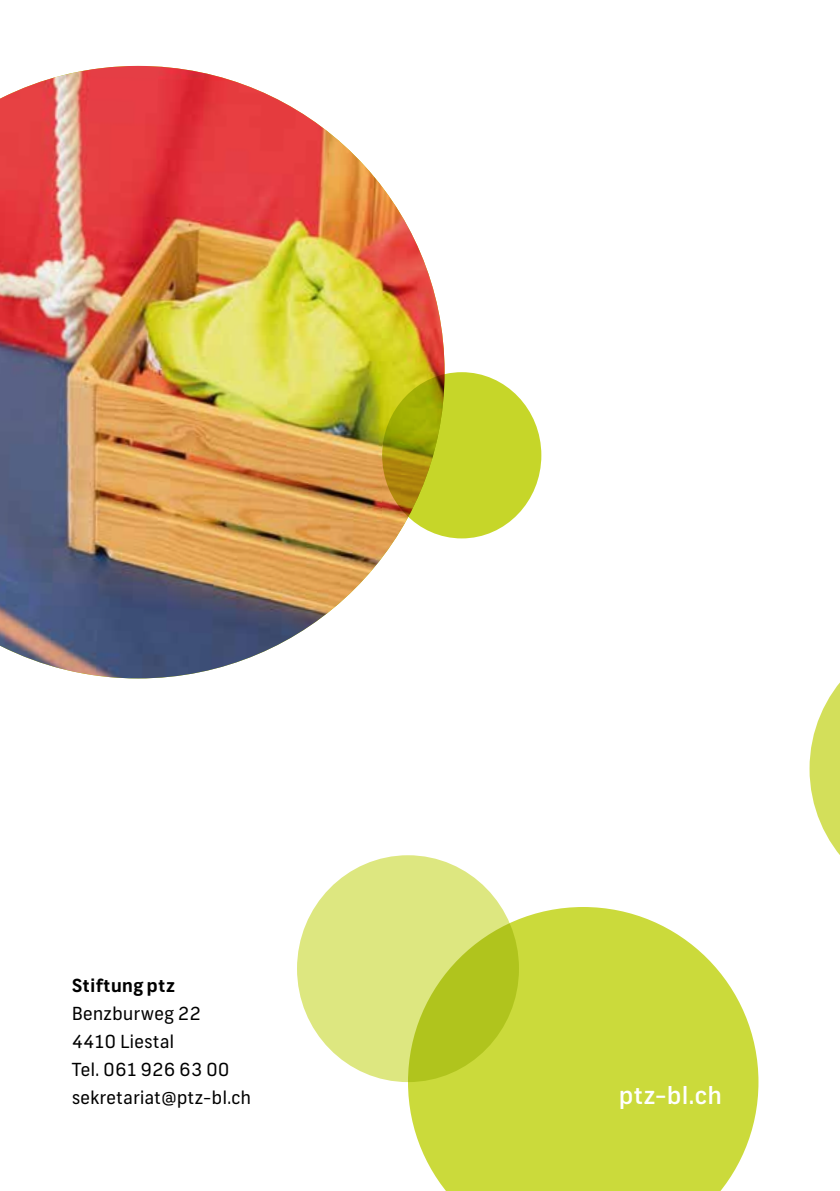
<style>
.page{position:relative;width:840px;height:1191px;background:#fff}
.page>*{position:absolute;margin:0;border:0;box-sizing:border-box;transform-origin:0 0}
.t1{font:500 24px "Frank";letter-spacing:.03em;color:#fff}
.t2{font:18px/28px "Frank";letter-spacing:.03em;color:#000}
.t3{font:700 18px "Frank";letter-spacing:.03em;color:#000}
</style>
<div class="page">
<img style="left:0;top:66px;width:444px;height:612px">
<svg style="left:809px;top:684px;width:30px;height:170px"></svg>
<div style="left:297px;top:855px;width:221px;height:227px;background:#dde780;border-radius:50%"></div>
<svg style="left:408px;top:907px;width:350px;height:284px;fill:#cbda3b"></svg>
<svg style="left:382px;top:372px;width:159px;height:166px;background:#bcc520"></svg>
<p class="t3" style="left:72px;top:974px;width:104px">Stiftung ptz</p>
<p class="t2" style="left:72px;top:999px;width:180px">Benzburweg 22<br>4410 Liestal<br>Tel. 061 926 63 00 sekretariat@ptz-bl.ch</p>
<h1 class="t1" style="left:619px;top:1080px;width:104px">ptz-bl.ch</h1>
</div>
